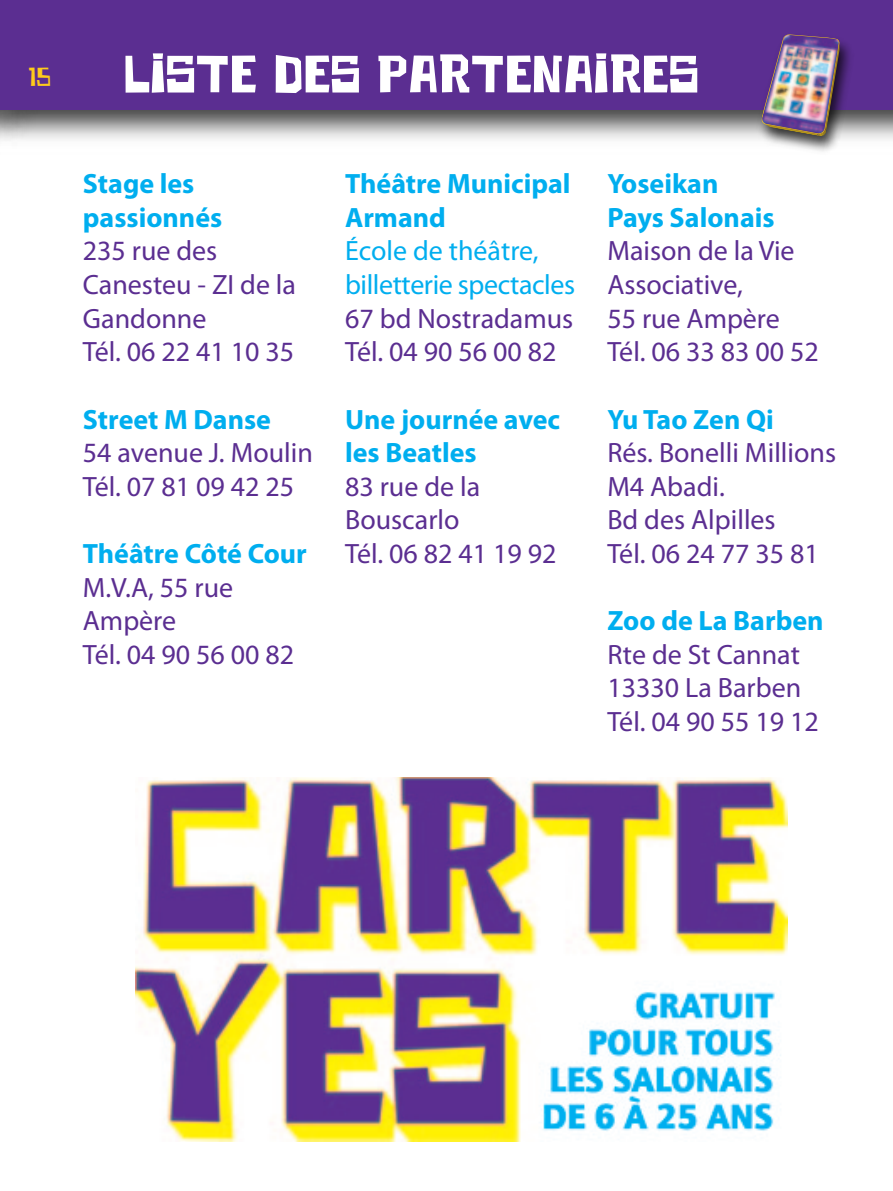
<style>
.page{position:relative;width:893px;height:1191px;background:#fff}
.page>*{position:absolute;margin:0;border:0;box-sizing:border-box;transform-origin:0 0}
.t1{font:52.5px "Brecht";color:#fff}
.t2{font:28px/33.6px "Myriad Pro";color:#5b2e91}
.t3{font:700 28px "Myriad Pro";color:#00aeef}
.t4{font:28px "Myriad Pro";letter-spacing:-.015em;color:#00aeef}
.t5{font:24.5px "Brecht";color:#fecb1b}
</style>
<div class="page">
<img style="left:0;top:109px;width:893px;height:32px">
<div style="left:0;top:0;width:893px;height:109px;background:#5b2e91"></div>
<img style="left:743px;top:42px;width:128px;height:110px">
<img style="left:761px;top:34px;width:79px;height:102px">
<img style="left:136px;top:778px;width:651px;height:363px">
<p class="t5" style="left:28px;top:68px;width:25px">15</p>
<p class="t1" style="left:125px;top:56px;width:576px">LISTE DES PARTENAIRES</p>
<p class="t3" style="left:83px;top:173px;width:113px">Stage les</p>
<p class="t3" style="left:83px;top:207px;width:141px">passionnés</p>
<p class="t2" style="left:83px;top:237px;width:136px">235 rue des</p>
<p class="t2" style="left:83px;top:270px;width:215px">Canesteu - ZI de la<br>Gandonne</p>
<p class="t2" style="left:83px;top:337px;width:213px">Tél. 06 22 41 10 35</p>
<p class="t3" style="left:83px;top:409px;width:190px">Street M Danse</p>
<p class="t2" style="left:83px;top:438px;width:232px">54 avenue J. Moulin</p>
<p class="t2" style="left:83px;top:472px;width:213px">Tél. 07 81 09 42 25</p>
<p class="t3" style="left:83px;top:543px;width:226px">Théâtre Côté Cour</p>
<p class="t2" style="left:83px;top:573px;width:152px">M.V.A, 55 rue</p>
<p class="t2" style="left:83px;top:606px;width:95px">Ampère</p>
<p class="t2" style="left:83px;top:640px;width:213px">Tél. 04 90 56 00 82</p>
<p class="t3" style="left:345px;top:173px;width:227px">Théâtre Municipal</p>
<p class="t3" style="left:345px;top:207px;width:102px">Armand</p>
<p class="t4" style="left:345px;top:241px;width:195px">École de théâtre,</p>
<p class="t4" style="left:345px;top:274px;width:232px">billetterie spectacles</p>
<p class="t2" style="left:345px;top:304px;width:230px">67 bd Nostradamus</p>
<p class="t2" style="left:345px;top:337px;width:213px">Tél. 04 90 56 00 82</p>
<p class="t3" style="left:345px;top:409px;width:217px">Une journée avec</p>
<p class="t3" style="left:345px;top:442px;width:133px">les Beatles</p>
<p class="t2" style="left:345px;top:472px;width:137px">83 rue de la</p>
<p class="t2" style="left:345px;top:505px;width:116px">Bouscarlo</p>
<p class="t2" style="left:345px;top:539px;width:213px">Tél. 06 82 41 19 92</p>
<p class="t3" style="left:607px;top:173px;width:113px">Yoseikan</p>
<p class="t3" style="left:607px;top:207px;width:169px">Pays Salonais</p>
<p class="t2" style="left:607px;top:237px;width:189px">Maison de la Vie</p>
<p class="t2" style="left:607px;top:270px;width:137px">Associative,</p>
<p class="t2" style="left:607px;top:304px;width:174px">55 rue Ampère</p>
<p class="t2" style="left:607px;top:337px;width:213px">Tél. 06 33 83 00 52</p>
<p class="t3" style="left:607px;top:409px;width:168px">Yu Tao Zen Qi</p>
<p class="t2" style="left:607px;top:438px;width:230px">Rés. Bonelli Millions<br>M4 Abadi.</p>
<p class="t2" style="left:607px;top:505px;width:170px">Bd des Alpilles</p>
<p class="t2" style="left:607px;top:539px;width:213px">Tél. 06 24 77 35 81</p>
<p class="t3" style="left:607px;top:610px;width:218px">Zoo de La Barben</p>
<p class="t2" style="left:607px;top:640px;width:194px">Rte de St Cannat</p>
<p class="t2" style="left:607px;top:673px;width:195px">13330 La Barben</p>
<p class="t2" style="left:607px;top:707px;width:213px">Tél. 04 90 55 19 12</p>
</div>
